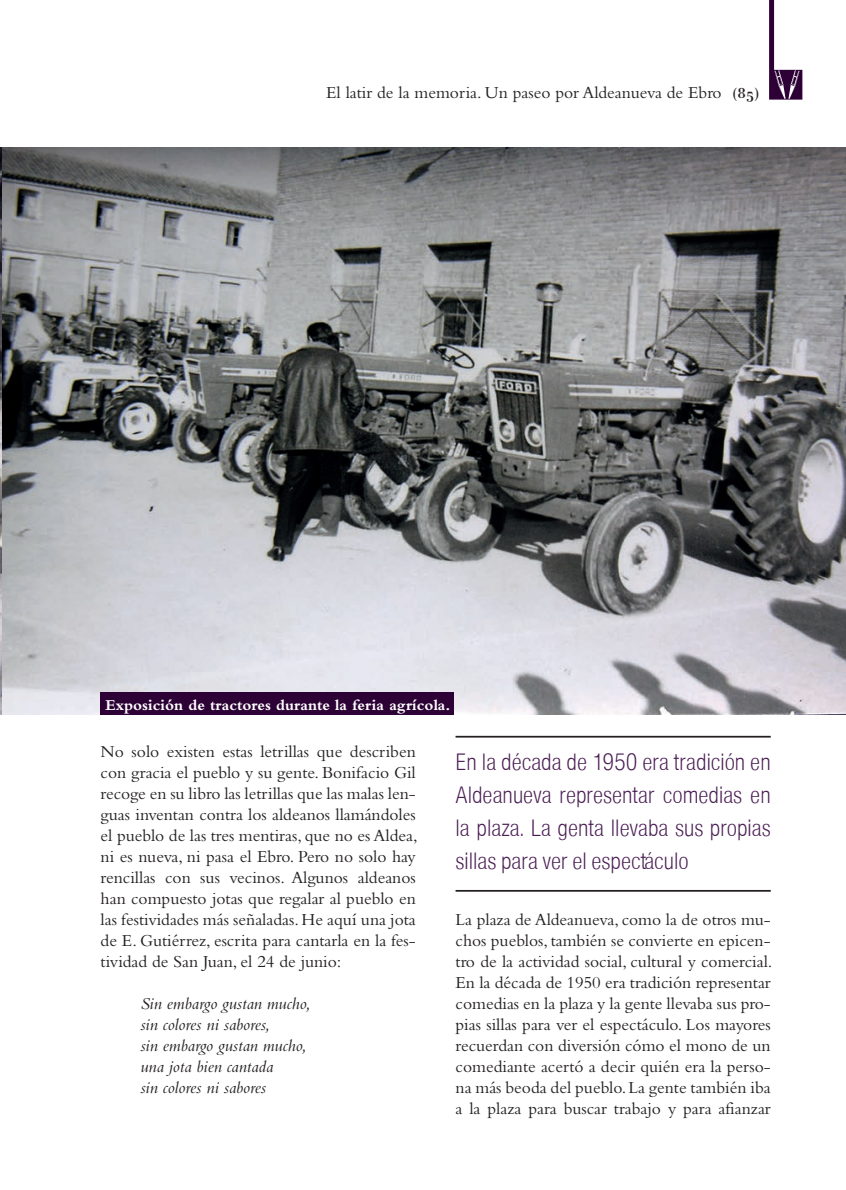
<style>
.page{position:relative;width:846px;height:1190px;background:#fff}
.page>*{position:absolute;margin:0;border:0;box-sizing:border-box;transform-origin:0 0}
.t1{font:24.5px/33.2px "Nimbus San D Ligh Cond";color:#4a1d53;text-align:justify}
.t2{font:17.5px/21px "Bembo";color:#231f20;text-align:justify}
.t3{font:italic 17.5px/21px "Bembo";color:#231f20}
.t4{font:700 15.75px "Bembo";color:#fff}
.s1{font-family:"Katrina";font-size:15.75px}
</style>
<div class="page">
<svg style="left:769px;top:0;width:33px;height:100px"></svg>
<img style="left:0;top:147px;width:1px;height:567px">
<img style="left:3px;top:147px;width:842px;height:567px">
<hr style="left:455px;top:735px;width:315px;height:2px;background:#231f20">
<hr style="left:455px;top:889px;width:315px;height:2px;background:#231f20">
<div style="left:101px;top:692px;width:353px;height:22px;background:#2d0036"></div>
<p class="t2" style="left:326px;top:82px;width:434px">El latir de la memoria. Un paseo por Aldeanueva de Ebro <span class="s1">(85)</span></p>
<p class="t4" style="left:106px;top:696px;width:346px">Exposición de tractores durante la feria agrícola.</p>
<p class="t2" style="left:101px;top:740px;width:318px">No solo existen estas letrillas que describen con gracia el pueblo y su gente. Bonifacio Gil recoge en su libro las letrillas que las malas len&shy;guas inventan contra los aldeanos llamándoles el pueblo de las tres mentiras, que no es Aldea, ni es nueva, ni pasa el Ebro. Pero no solo hay rencillas con sus vecinos. Algunos aldeanos han compuesto jotas que regalar al pueblo en las festividades más señaladas. He aquí una jota de E. Gutiérrez, escrita para cantarla en la fes&shy;tividad de San Juan, el 24 de junio:</p>
<p class="t3" style="left:140px;top:992px;width:172px">Sin embargo gustan mucho, sin colores ni sabores,<br>sin embargo gustan mucho, una jota bien cantada<br>sin colores ni sabores</p>
<h1 class="t1" style="left:455px;top:745px;width:317px">En la década de 1950 era tradición en Aldeanueva representar comedias en la plaza. La genta llevaba sus propias sillas para ver el espectáculo</h1>
<p class="t2" style="left:455px;top:908px;width:318px">La plaza de Aldeanueva, como la de otros mu&shy;chos pueblos, también se convierte en epicen&shy;tro de la actividad social, cultural y comercial.<br>En la década de 1950 era tradición representar comedias en la plaza y la gente llevaba sus pro&shy;pias sillas para ver el espectáculo. Los mayores recuerdan con diversión cómo el mono de un comediante acertó a decir quién era la perso&shy;na más beoda del pueblo. La gente también iba a la plaza para buscar trabajo y para afianzar</p>
</div>
